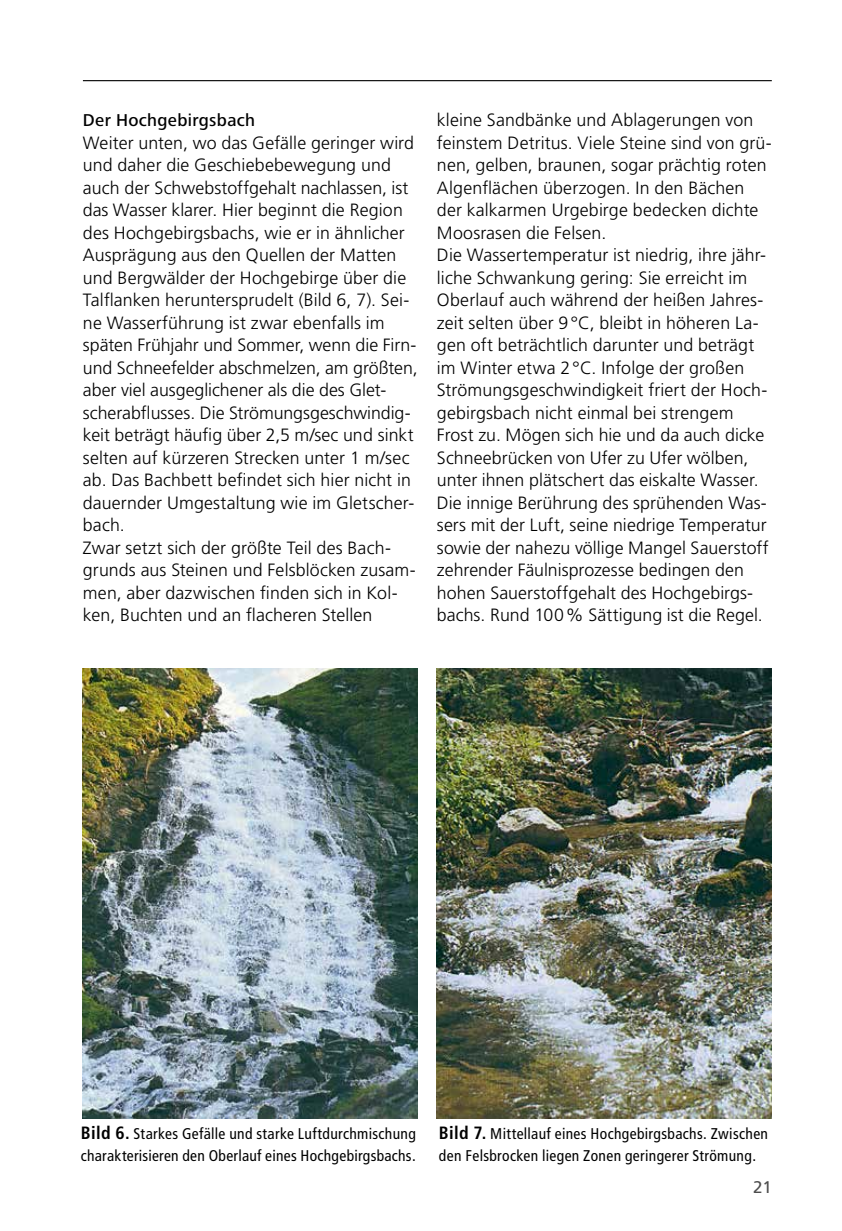
<style>
.page{position:relative;width:842px;height:1231px;background:#fff}
.page>*{position:absolute;margin:0;border:0;box-sizing:border-box;transform-origin:0 0}
.t1{font:300 17.78px/22.5px "Frutiger LT Std";letter-spacing:.005em;color:#000}
.t2{font:500 17.78px "Frutiger Next Pro";letter-spacing:.02em;color:#000}
.t3{font:16.88px "Frutiger LT Std";color:#4d4d4d}
.t4{font:condensed 15.53px/22.5px "Frutiger LT Std";letter-spacing:.02em;color:#000}
.s1{font-weight:700;font-size:17.78px}
</style>
<div class="page">
<hr style="left:83px;top:80px;width:689px;height:1px;background:#000">
<img style="left:437px;top:668px;width:335px;height:450px">
<img style="left:83px;top:668px;width:335px;height:450px">
<p class="t2" style="left:83px;top:110px;width:174px">Der Hochgebirgsbach</p>
<p class="t1" style="left:83px;top:131px;width:336px">Weiter unten, wo das Gefälle geringer wird und daher die Geschiebebewegung und auch der Schwebstoffgehalt nachlassen, ist das Wasser klarer. Hier beginnt die Region des Hochgebirgsbachs, wie er in ähnlicher Ausprägung aus den Quellen der Matten und Bergwälder der Hochgebirge über die Talflanken heruntersprudelt (Bild 6, 7). Sei&shy;ne Wasserführung ist zwar ebenfalls im späten Frühjahr und Sommer, wenn die Firn&shy;und Schneefelder abschmelzen, am größten, aber viel ausgeglichener als die des Glet&shy;scherabflusses. Die Strömungsgeschwindig&shy;keit beträgt häufig über 2,5 m/sec und sinkt selten auf kürzeren Strecken unter 1 m/sec ab. Das Bachbett befindet sich hier nicht in dauernder Umgestaltung wie im Gletscher&shy;bach.<br>Zwar setzt sich der größte Teil des Bach&shy;grunds aus Steinen und Felsblöcken zusam&shy;men, aber dazwischen finden sich in Kol&shy;ken, Buchten und an flacheren Stellen</p>
<p class="t1" style="left:437px;top:109px;width:336px">kleine Sandbänke und Ablagerungen von feinstem Detritus. Viele Steine sind von grü&shy;nen, gelben, braunen, sogar prächtig roten Algenflächen überzogen. In den Bächen der kalkarmen Urgebirge bedecken dichte Moosrasen die Felsen.<br>Die Wassertemperatur ist niedrig, ihre jähr&shy;liche Schwankung gering: Sie erreicht im Oberlauf auch während der heißen Jahres&shy;zeit selten über 9°C, bleibt in höheren La&shy;gen oft beträchtlich darunter und beträgt im Winter etwa 2°C. Infolge der großen Strömungsgeschwindigkeit friert der Hoch&shy;gebirgsbach nicht einmal bei strengem Frost zu. Mögen sich hie und da auch dicke Schneebrücken von Ufer zu Ufer wölben, unter ihnen plätschert das eiskalte Wasser.<br>Die innige Berührung des sprühenden Was&shy;sers mit der Luft, seine niedrige Temperatur sowie der nahezu völlige Mangel Sauerstoff zehrender Fäulnisprozesse bedingen den hohen Sauerstoffgehalt des Hochgebirgs&shy;bachs. Rund 100% Sättigung ist die Regel.</p>
<p class="t4" style="left:81px;top:1122px;width:336px"><span class="s1">Bild 6.</span> Starkes Gefälle und starke Luftdurchmischung charakterisieren den Oberlauf eines Hochgebirgsbachs.</p>
<p class="t4" style="left:439px;top:1122px;width:331px"><span class="s1">Bild 7.</span> Mittellauf eines Hochgebirgsbachs. Zwischen den Felsbrocken liegen Zonen geringerer Strömung.</p>
<p class="t3" style="left:753px;top:1177px;width:20px">21</p>
</div>
